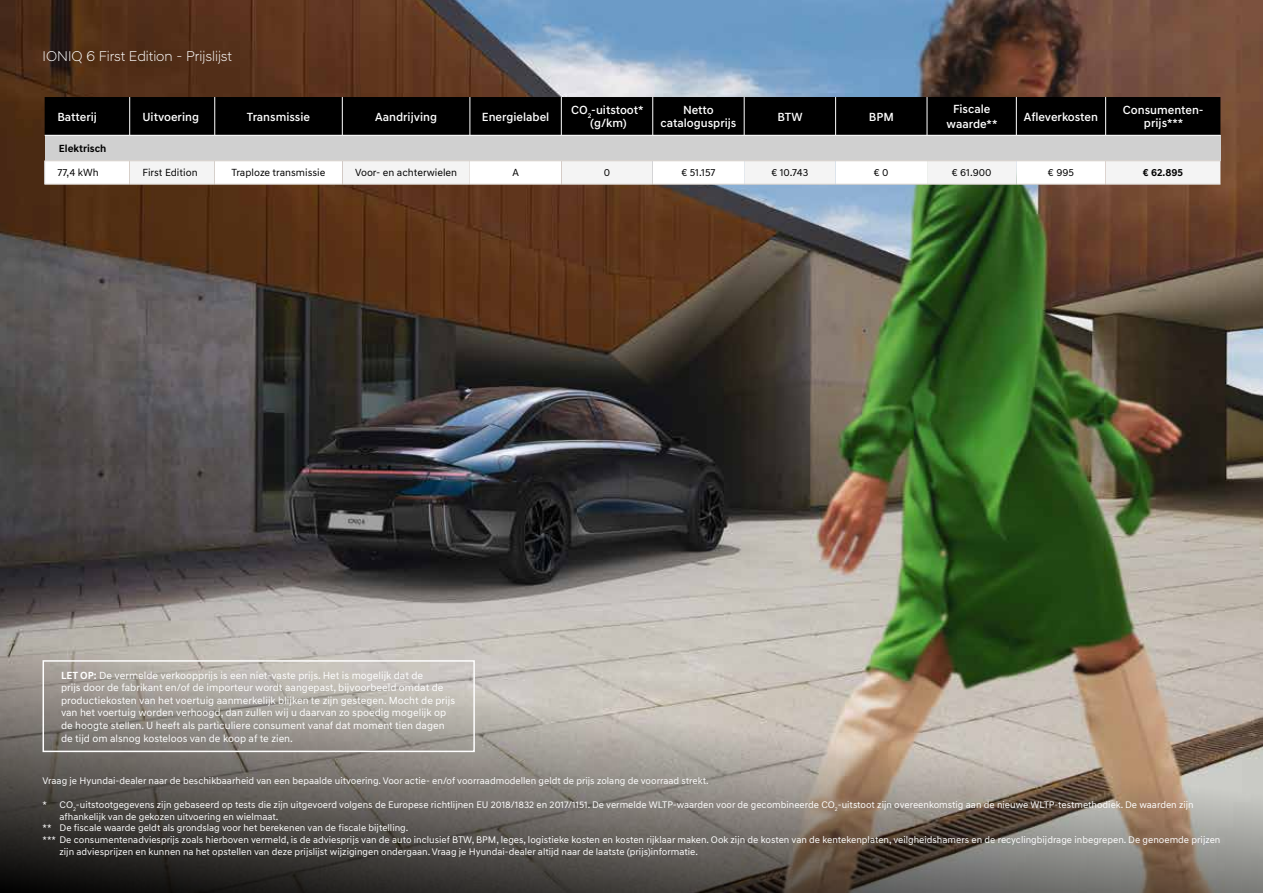
<style>
.page{position:relative;width:1263px;height:893px;background:#fff}
.page>*{position:absolute;margin:0;border:0;box-sizing:border-box;transform-origin:0 0}
.t1{font:300 14.4px "Hyundai Sans Head";color:#fff}
.t2{font:500 12px/13.5px "Hyundai Sans Text";color:#fff;text-align:center}
.t3{font:10.5px/12.6px "Hyundai Sans Text";color:#fff}
.t4{font:10.5px "Hyundai Sans Text";color:#000}
.t5{font:700 10.5px "Hyundai Sans Text";color:#000}
.t6{font:9.75px "Hyundai Sans Text";color:#fff}
.s1{font-weight:700}
</style>
<div class="page">
<img style="left:0;top:0;width:1263px;height:506px">
<svg style="left:0;top:506px;width:1263px;height:387px;background:#817e73"></svg>
<div style="left:45px;top:97px;width:1175px;height:38px;background:#000"></div>
<div style="left:45px;top:135px;width:1175px;height:26px;background:#d0d0d0"></div>
<hr style="left:129px;top:97px;width:1px;height:38px;background:#fff">
<hr style="left:214px;top:97px;width:1px;height:38px;background:#fff">
<hr style="left:342px;top:97px;width:1px;height:38px;background:#fff">
<hr style="left:469px;top:97px;width:1px;height:38px;background:#fff">
<hr style="left:561px;top:97px;width:1px;height:38px;background:#fff">
<hr style="left:652px;top:97px;width:1px;height:38px;background:#fff">
<hr style="left:744px;top:97px;width:1px;height:38px;background:#fff">
<hr style="left:835px;top:97px;width:1px;height:38px;background:#fff">
<hr style="left:927px;top:97px;width:1px;height:38px;background:#fff">
<hr style="left:1016px;top:97px;width:1px;height:38px;background:#fff">
<hr style="left:1105px;top:97px;width:1px;height:38px;background:#fff">
<hr style="left:45px;top:135px;width:85px;height:1px;background:#fff">
<hr style="left:130px;top:135px;width:85px;height:1px;background:#fff">
<hr style="left:215px;top:135px;width:127px;height:1px;background:#fff">
<hr style="left:342px;top:135px;width:128px;height:1px;background:#fff">
<hr style="left:470px;top:135px;width:91px;height:1px;background:#fff">
<hr style="left:561px;top:135px;width:92px;height:1px;background:#fff">
<hr style="left:653px;top:135px;width:91px;height:1px;background:#fff">
<hr style="left:744px;top:135px;width:92px;height:1px;background:#fff">
<hr style="left:836px;top:135px;width:91px;height:1px;background:#fff">
<hr style="left:927px;top:135px;width:89px;height:1px;background:#fff">
<hr style="left:1016px;top:135px;width:90px;height:1px;background:#fff">
<hr style="left:1106px;top:135px;width:114px;height:1px;background:#fff">
<svg style="left:44px;top:162px;width:1176px;height:22px"></svg>
<hr style="left:44px;top:161px;width:86px;height:1px;background:#d9d3cd">
<hr style="left:130px;top:161px;width:85px;height:1px;background:#d9d3cd">
<hr style="left:215px;top:161px;width:127px;height:1px;background:#d9d3cd">
<hr style="left:342px;top:161px;width:128px;height:1px;background:#d9d3cd">
<hr style="left:470px;top:161px;width:91px;height:1px;background:#d9d3cd">
<hr style="left:561px;top:161px;width:92px;height:1px;background:#d9d3cd">
<hr style="left:653px;top:161px;width:91px;height:1px;background:#d9d3cd">
<hr style="left:744px;top:161px;width:92px;height:1px;background:#d9d3cd">
<hr style="left:836px;top:161px;width:91px;height:1px;background:#d9d3cd">
<hr style="left:927px;top:161px;width:89px;height:1px;background:#d9d3cd">
<hr style="left:1016px;top:161px;width:90px;height:1px;background:#d9d3cd">
<hr style="left:1106px;top:161px;width:114px;height:1px;background:#d9d3cd">
<hr style="left:44px;top:184px;width:86px;height:1px;background:#d9d3cd">
<hr style="left:130px;top:184px;width:85px;height:1px;background:#d9d3cd">
<hr style="left:215px;top:184px;width:127px;height:1px;background:#d9d3cd">
<hr style="left:342px;top:184px;width:128px;height:1px;background:#d9d3cd">
<hr style="left:470px;top:184px;width:91px;height:1px;background:#d9d3cd">
<hr style="left:561px;top:184px;width:92px;height:1px;background:#d9d3cd">
<hr style="left:653px;top:184px;width:91px;height:1px;background:#d9d3cd">
<hr style="left:744px;top:184px;width:92px;height:1px;background:#d9d3cd">
<hr style="left:836px;top:184px;width:91px;height:1px;background:#d9d3cd">
<hr style="left:927px;top:184px;width:89px;height:1px;background:#d9d3cd">
<hr style="left:1016px;top:184px;width:90px;height:1px;background:#d9d3cd">
<hr style="left:1106px;top:184px;width:114px;height:1px;background:#d9d3cd">
<div style="left:43px;top:660px;width:432px;height:92px;border:2px solid #fff"></div>
<h1 class="t1" style="left:43px;top:47px;width:191px">IONIQ 6 First Edition - Prijslijst</h1>
<p class="t2" style="left:57px;top:110px;width:41px">Batterij</p>
<p class="t2" style="left:142px;top:110px;width:58px">Uitvoering</p>
<p class="t2" style="left:247px;top:110px;width:65px">Transmissie</p>
<p class="t2" style="left:375px;top:110px;width:63px">Aandrijving</p>
<p class="t2" style="left:482px;top:110px;width:69px">Energielabel</p>
<p class="t2" style="left:571px;top:103px;width:74px">CO<sub>2</sub>-uitstoot* (g/km)</p>
<p class="t2" style="left:660px;top:103px;width:77px">Netto catalogusprijs</p>
<p class="t2" style="left:777px;top:110px;width:26px">BTW</p>
<p class="t2" style="left:869px;top:110px;width:27px">BPM</p>
<p class="t2" style="left:946px;top:102px;width:52px;line-height:14.4px">Fiscale waarde**</p>
<p class="t2" style="left:1024px;top:110px;width:76px">Afleverkosten</p>
<p class="t2" style="left:1123px;top:103px;width:82px">Consumenten&shy;prijs***</p>
<p class="t5" style="left:59px;top:142px;width:49px">Elektrisch</p>
<p class="t4" style="left:57px;top:166px;width:43px">77,4 kWh</p>
<p class="t4" style="left:142px;top:166px;width:57px">First Edition</p>
<p class="t4" style="left:232px;top:166px;width:95px">Traploze transmissie</p>
<p class="t4" style="left:355px;top:166px;width:104px">Voor- en achterwielen</p>
<p class="t4" style="left:512px;top:166px;width:8px">A</p>
<p class="t4" style="left:604px;top:166px;width:8px">0</p>
<p class="t4" style="left:681px;top:166px;width:36px">€ 51.157</p>
<p class="t4" style="left:771px;top:166px;width:38px">€ 10.743</p>
<p class="t4" style="left:874px;top:166px;width:16px">€ 0</p>
<p class="t4" style="left:952px;top:166px;width:41px">€ 61.900</p>
<p class="t4" style="left:1048px;top:166px;width:28px">€ 995</p>
<p class="t5" style="left:1143px;top:166px;width:42px">€ 62.895</p>
<p class="t3" style="left:61px;top:669px;width:396px"><span class="s1">LET OP:</span> De vermelde verkoopprijs is een niet-vaste prijs. Het is mogelijk dat de<br>prijs door de fabrikant en/of de importeur wordt aangepast, bijvoorbeeld omdat de productiekosten van het voertuig aanmerkelijk blijken te zijn gestegen. Mocht de prijs van het voertuig worden verhoogd, dan zullen wij u daarvan zo spoedig mogelijk op de hoogte stellen. U heeft als particuliere consument vanaf dat moment tien dagen de tijd om alsnog kosteloos van de koop af te zien.</p>
<p class="t6" style="left:43px;top:775px;width:667px">Vraag je Hyundai-dealer naar de beschikbaarheid van een bepaalde uitvoering. Voor actie- en/of voorraadmodellen geldt de prijs zolang de voorraad strekt.</p>
<p class="t6" style="left:43px;top:799px;width:1153px">* CO<sub>2</sub>-uitstootgegevens zijn gebaseerd op tests die zijn uitgevoerd volgens de Europese richtlijnen EU 2018/1832 en 2017/1151. De vermelde WLTP-waarden voor de gecombineerde CO<sub>2</sub>-uitstoot zijn overeenkomstig aan de nieuwe WLTP-testmethodiek. De waarden zijn</p>
<p class="t6" style="left:60px;top:810px;width:220px">afhankelijk van de gekozen uitvoering en wielmaat.</p>
<p class="t6" style="left:43px;top:822px;width:367px">** De fiscale waarde geldt als grondslag voor het berekenen van de fiscale bijtelling.</p>
<p class="t6" style="left:43px;top:834px;width:1179px">*** De consumentenadviesprijs zoals hierboven vermeld, is de adviesprijs van de auto inclusief BTW, BPM, leges, logistieke kosten en kosten rijklaar maken. Ook zijn de kosten van de kentekenplaten, veilgheidshamers en de recyclingbijdrage inbegrepen. De genoemde prijzen</p>
<p class="t6" style="left:60px;top:845px;width:640px">zijn adviesprijzen en kunnen na het opstellen van deze prijslijst wijzigingen ondergaan. Vraag je Hyundai-dealer altijd naar de laatste (prijs)informatie.</p>
</div>
